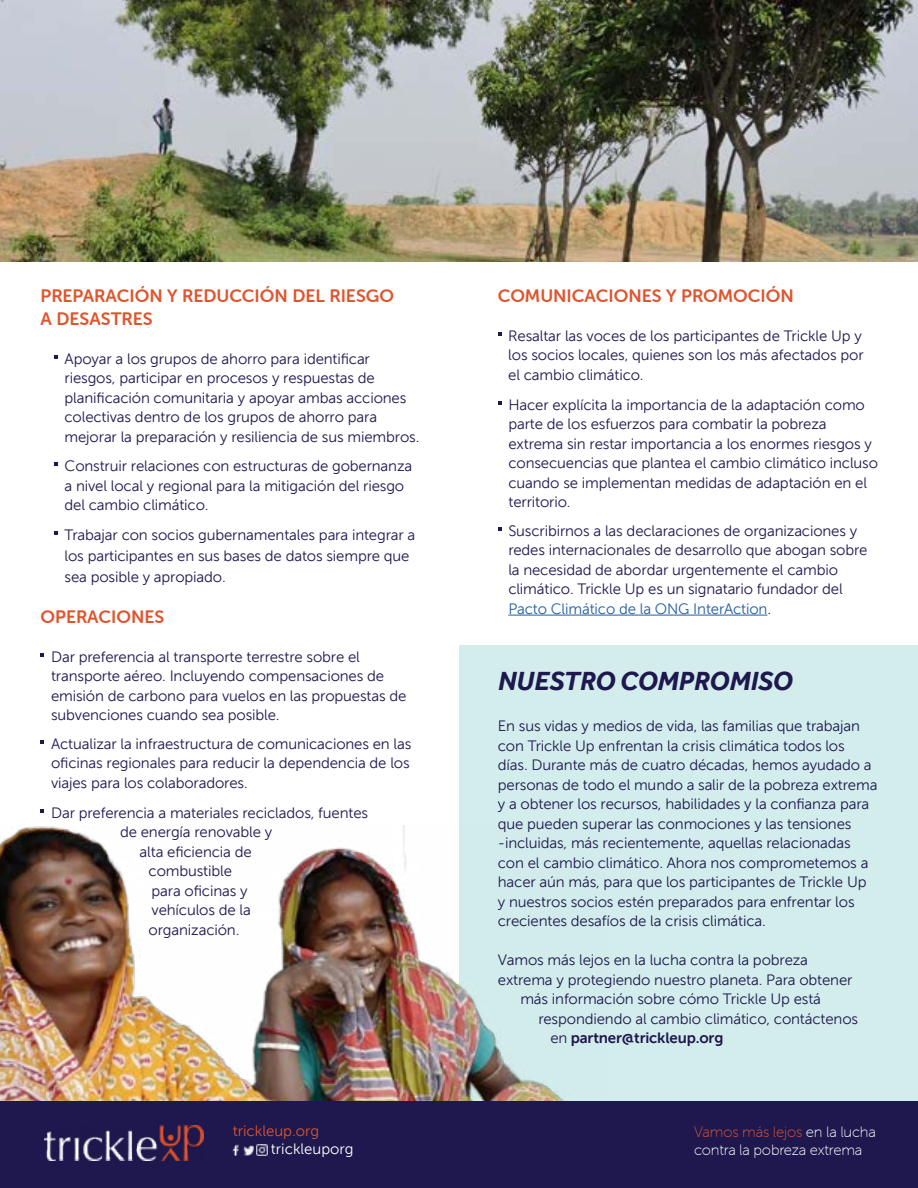
<style>
.page{position:relative;width:918px;height:1188px;background:#fff}
.page>*{position:absolute;margin:0;border:0;box-sizing:border-box;transform-origin:0 0}
.t1{font:italic 700 27px "Effra";color:#1e184e}
.t2{font:18px/22.5px "Museo Sans Rounded 700";color:#df542d}
.t3{font:15px/19.5px "Museo Sans 300";letter-spacing:-.01em;color:#1e184e}
.t4{font:15px/18px "Museo Sans Rounded 100";letter-spacing:-.01em;color:#fff}
.t5{font:15px "Museo Sans 700";letter-spacing:-.01em;color:#1e184e}
.t6{font:15px "Museo Sans 300";color:#df542d}
.t7{font:15px "Museo Sans 300";color:#fff}
.s1{color:#215e9e}
.s2{font-family:"Museo Sans 300"}
.s3{color:#df542d}
</style>
<div class="page">
<div style="left:459px;top:645px;width:459px;height:522px;background:#d3edec"></div>
<img style="left:0;top:826px;width:607px;height:276px">
<div style="left:0;top:1102px;width:918px;height:86px;background:#1e184e"></div>
<hr style="left:508px;top:615px;width:259px;height:1px;background:#215e9e">
<img style="left:0;top:0;width:918px;height:262px">
<svg style="left:232px;top:1144px;width:36px;height:12px"></svg>
<svg style="left:54px;top:355px;width:4px;height:4px"></svg>
<svg style="left:54px;top:462px;width:4px;height:4px"></svg>
<svg style="left:54px;top:531px;width:4px;height:4px"></svg>
<svg style="left:40px;top:653px;width:4px;height:3px"></svg>
<svg style="left:40px;top:740px;width:4px;height:4px"></svg>
<svg style="left:40px;top:809px;width:4px;height:4px"></svg>
<svg style="left:498px;top:332px;width:4px;height:3px"></svg>
<svg style="left:498px;top:401px;width:4px;height:3px"></svg>
<svg style="left:498px;top:527px;width:4px;height:4px"></svg>
<img style="left:45px;top:1126px;width:159px;height:34px">
<p class="t2" style="left:40px;top:285px;width:355px">PREPARACIÓN Y REDUCCIÓN DEL RIESGO<br>A DESASTRES</p>
<p class="t3" style="left:65px;top:349px;width:356px">Apoyar a los grupos de ahorro para identificar riesgos, participar en procesos y respuestas de planificación comunitaria y apoyar ambas acciones colectivas dentro de los grupos de ahorro para mejorar la preparación y resiliencia de sus miembros.</p>
<p class="t3" style="left:65px;top:456px;width:349px">Construir relaciones con estructuras de gobernanza a nivel local y regional para la mitigación del riesgo del cambio climático.</p>
<p class="t3" style="left:65px;top:525px;width:352px;line-height:21px">Trabajar con socios gubernamentales para integrar a los participantes en sus bases de datos siempre que sea posible y apropiado.</p>
<p class="t2" style="left:40px;top:606px;width:125px">OPERACIONES</p>
<p class="t3" style="left:51px;top:647px;width:357px">Dar preferencia al transporte terrestre sobre el transporte aéreo. Incluyendo compensaciones de emisión de carbono para vuelos en las propuestas de subvenciones cuando sea posible.</p>
<p class="t3" style="left:51px;top:734px;width:362px;text-align:justify">Actualizar la infraestructura de comunicaciones en las oficinas regionales para reducir la dependencia de los viajes para los colaboradores.</p>
<p class="t3" style="left:51px;top:803px;width:319px">Dar preferencia a materiales reciclados, fuentes</p>
<p class="t3" style="left:120px;top:822px;width:154px">de energía renovable y</p>
<p class="t3" style="left:140px;top:842px;width:114px">alta eficiencia de</p>
<p class="t3" style="left:149px;top:861px;width:85px">combustible</p>
<p class="t3" style="left:152px;top:881px;width:98px">para oficinas y</p>
<p class="t3" style="left:152px;top:900px;width:101px">vehículos de la</p>
<p class="t3" style="left:149px;top:920px;width:92px">organización.</p>
<p class="t6" style="left:233px;top:1123px;width:88px">trickleup.org</p>
<p class="t7" style="left:271px;top:1141px;width:84px">trickleuporg</p>
<p class="t2" style="left:498px;top:285px;width:298px">COMUNICACIONES Y PROMOCIÓN</p>
<p class="t3" style="left:508px;top:326px;width:357px;text-align:justify">Resaltar las voces de los participantes de Trickle Up y los socios locales, quienes son los más afectados por el cambio climático.</p>
<p class="t3" style="left:508px;top:395px;width:371px">Hacer explícita la importancia de la adaptación como parte de los esfuerzos para combatir la pobreza extrema sin restar importancia a los enormes riesgos y consecuencias que plantea el cambio climático incluso cuando se implementan medidas de adaptación en el territorio.</p>
<p class="t3" style="left:508px;top:521px;width:361px">Suscribirnos a las declaraciones de organizaciones y redes internacionales de desarrollo que abogan sobre la necesidad de abordar urgentemente el cambio climático. Trickle Up es un signatario fundador del <span class="s1">Pacto Climático de la ONG InterAction</span>.</p>
<h1 class="t1" style="left:498px;top:665px;width:296px">NUESTRO COMPROMISO</h1>
<p class="t3" style="left:498px;top:716px;width:381px">En sus vidas y medios de vida, las familias que trabajan con Trickle Up enfrentan la crisis climática todos los días. Durante más de cuatro décadas, hemos ayudado a personas de todo el mundo a salir de la pobreza extrema y a obtener los recursos, habilidades y la confianza para que pueden superar las conmociones y las tensiones -incluidas, más recientemente, aquellas relacionadas con el cambio climático. Ahora nos comprometemos a hacer aún más, para que los participantes de Trickle Up y nuestros socios estén preparados para enfrentar los crecientes desafíos de la crisis climática.</p>
<p class="t3" style="left:498px;top:950px;width:312px">Vamos más lejos en la lucha contra la pobreza</p>
<p class="t3" style="left:498px;top:970px;width:356px">extrema y protegiendo nuestro planeta. Para obtener</p>
<p class="t3" style="left:520px;top:989px;width:302px">más información sobre cómo Trickle Up está</p>
<p class="t3" style="left:538px;top:1009px;width:321px">respondiendo al cambio climático, contáctenos</p>
<p class="t5" style="left:550px;top:1030px;width:175px"><span class="s2">en</span> partner@trickleup.org</p>
<p class="t4" style="left:694px;top:1123px;width:183px"><span class="s3">Vamos más lejos</span> en la lucha contra la pobreza extrema</p>
</div>
